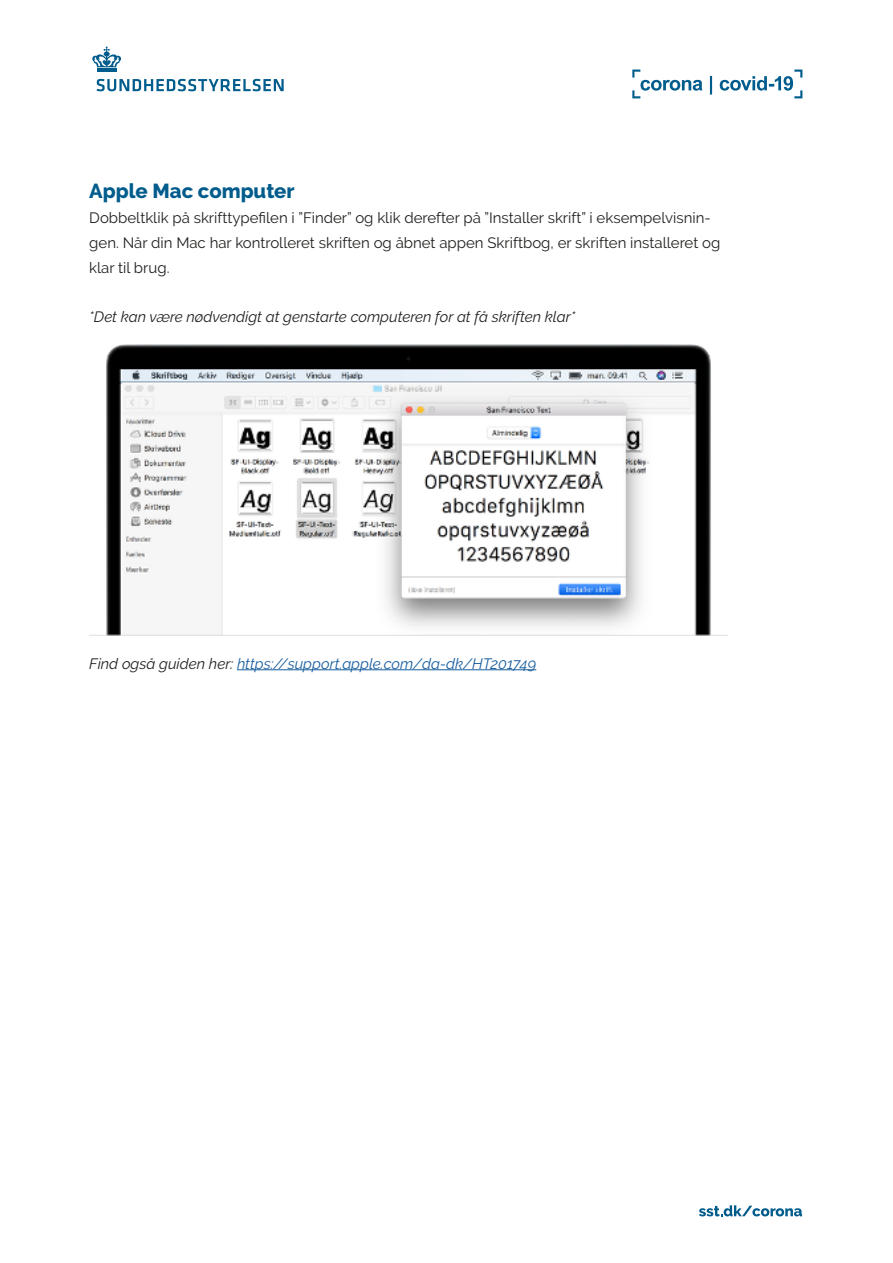
<style>
.page{position:relative;width:893px;height:1263px;background:#fff}
.page>*{position:absolute;margin:0;border:0;box-sizing:border-box;transform-origin:0 0}
.Mellem_Rubrik{font:800 20.25px "Raleway";color:#005c8c}
.Mellem_Rubrik-2{font:15px/24.8px "Raleway";color:#20201e}
.Brød{font:italic 15px "Raleway";color:#20201e}
.Brød-2{font:italic 15px "Raleway";color:#175d9e}
.s1{color:#20201e}
</style>
<div class="page">
<svg style="left:632px;top:70px;width:170px;height:28px"></svg>
<hr style="left:97px;top:68px;width:19px;height:4px;background:#005c8c">
<svg style="left:92px;top:47px;width:29px;height:20px"></svg>
<svg style="left:97px;top:79px;width:187px;height:12px"></svg>
<svg style="left:699px;top:1205px;width:103px;height:11px"></svg>
<hr style="left:237px;top:669px;width:299px;height:1px;background:#175d9e">
<img style="left:105px;top:344px;width:607px;height:291px">
<p class="Mellem_Rubrik" style="left:89px;top:180px;width:207px">Apple Mac computer</p>
<p class="Mellem_Rubrik-2" style="left:89px;top:205px;width:633px">Dobbeltklik på skrifttypefilen i ”Finder” og klik derefter på ”Installer skrift” i eksempelvisnin&shy;gen. Når din Mac har kontrolleret skriften og åbnet appen Skriftbog, er skriften installeret og klar til brug.</p>
<p class="Brød" style="left:89px;top:308px;width:488px">*Det kan være nødvendigt at genstarte computeren for at få skriften klar*</p>
<p class="Brød-2" style="left:89px;top:655px;width:448px"><span class="s1">Find også guiden her:</span> https://support.apple.com/da-dk/HT201749</p>
</div>
